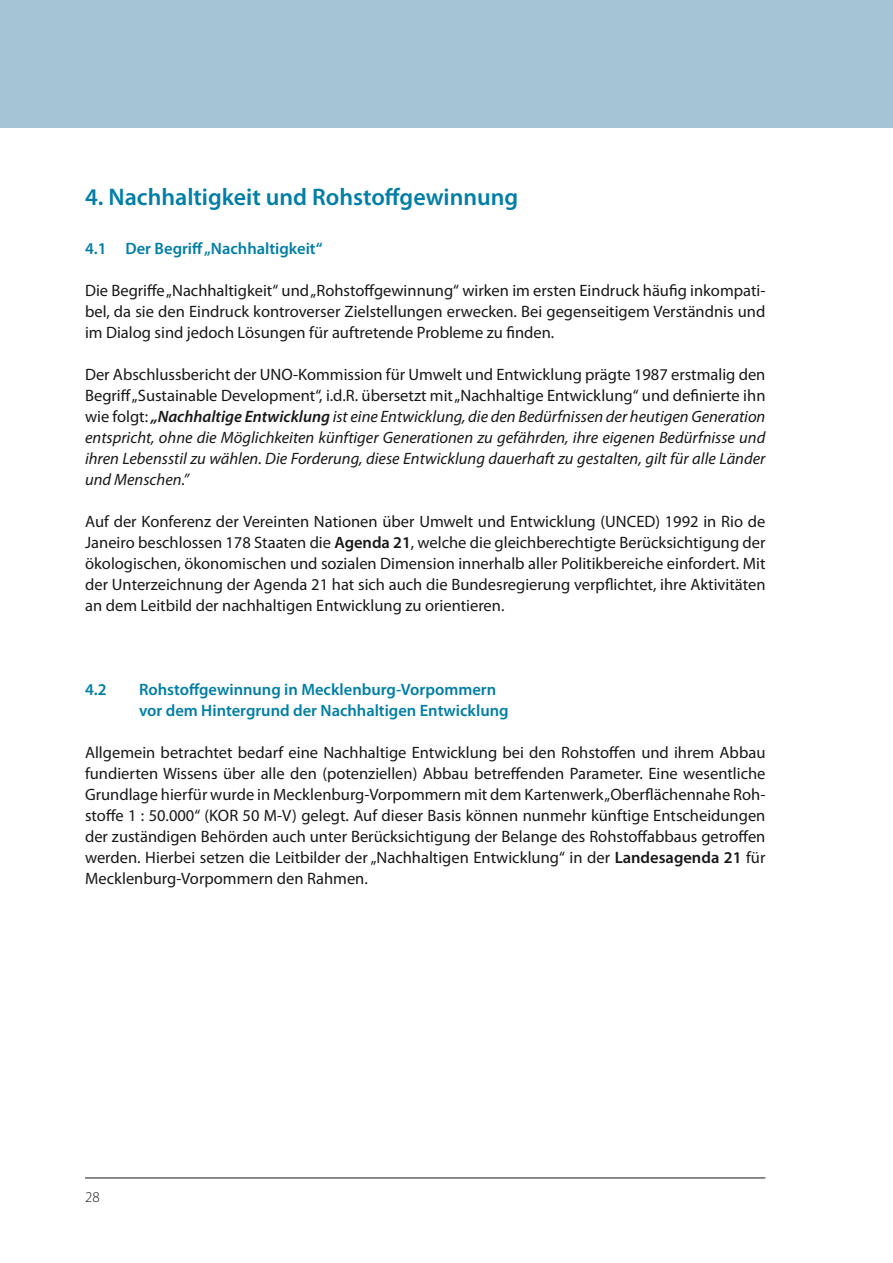
<style>
.page{position:relative;width:893px;height:1263px;background:#fff}
.page>*{position:absolute;margin:0;border:0;box-sizing:border-box;transform-origin:0 0}
.t1{font:600 24px "Myriad Pro";color:#007ea6}
.t2{font:16.5px/21px "Myriad Pro";color:#1a171b;text-align:justify}
.t3{font:italic 16.5px/21px "Myriad Pro";color:#1a171b;text-align:justify}
.t4{font:600 16.5px/21px "Myriad Pro";color:#007ea6}
.t5{font:300 15px "Myriad Pro";color:#1a171b}
.s1{font-style:normal}
.s2{font-weight:600}
</style>
<div class="page">
<div style="left:0;top:0;width:893px;height:128px;background:#a5c4d5"></div>
<hr style="left:85px;top:1177px;width:680px;height:1px;background:#1a171b">
<h1 class="t1" style="left:85px;top:182px;width:435px">4. Nachhaltigkeit und Rohstoffgewinnung</h1>
<p class="t4" style="left:85px;top:237px;width:239px">4.1 Der Begriff„Nachhaltigkeit“</p>
<p class="t2" style="left:85px;top:279px;width:682px">Die Begriffe„Nachhaltigkeit“ und„Rohstoffgewinnung“ wirken im ersten Eindruck häufig inkompati&shy;bel, da sie den Eindruck kontroverser Zielstellungen erwecken. Bei gegenseitigem Verständnis und im Dialog sind jedoch Lösungen für auftretende Probleme zu finden.</p>
<p class="t3" style="left:85px;top:363px;width:682px"><span class="s1">Der Abschlussbericht der UNO-Kommission für Umwelt und Entwicklung prägte 1987 erstmalig den Begriff„Sustainable Development“, i.d.R. übersetzt mit„Nachhaltige Entwicklung“ und definierte ihn wie folgt:</span> <span class="s2">„Nachhaltige Entwicklung</span> ist eine Entwicklung, die den Bedürfnissen der heutigen Generation entspricht, ohne die Möglichkeiten künftiger Generationen zu gefährden, ihre eigenen Bedürfnisse und ihren Lebensstil zu wählen. Die Forderung, diese Entwicklung dauerhaft zu gestalten, gilt für alle Länder und Menschen.”</p>
<p class="t2" style="left:85px;top:510px;width:682px">Auf der Konferenz der Vereinten Nationen über Umwelt und Entwicklung (UNCED) 1992 in Rio de Janeiro beschlossen 178 Staaten die <span class="s2">Agenda 21</span>, welche die gleichberechtigte Berücksichtigung der ökologischen, ökonomischen und sozialen Dimension innerhalb aller Politikbereiche einfordert. Mit der Unterzeichnung der Agenda 21 hat sich auch die Bundesregierung verpflichtet, ihre Aktivitäten an dem Leitbild der nachhaltigen Entwicklung zu orientieren.</p>
<p class="t4" style="left:85px;top:678px;width:23px">4.2</p>
<p class="t4" style="left:139px;top:678px;width:371px">Rohstoffgewinnung in Mecklenburg-Vorpommern vor dem Hintergrund der Nachhaltigen Entwicklung</p>
<p class="t2" style="left:85px;top:741px;width:682px">Allgemein betrachtet bedarf eine Nachhaltige Entwicklung bei den Rohstoffen und ihrem Abbau fundierten Wissens über alle den (potenziellen) Abbau betreffenden Parameter. Eine wesentliche Grundlage hierfür wurde in Mecklenburg-Vorpommern mit dem Kartenwerk„Oberflächennahe Roh&shy;stoffe 1 : 50.000“ (KOR 50 M-V) gelegt. Auf dieser Basis können nunmehr künftige Entscheidungen der zuständigen Behörden auch unter Berücksichtigung der Belange des Rohstoffabbaus getroffen werden. Hierbei setzen die Leitbilder der „Nachhaltigen Entwicklung“ in der <span class="s2">Landesagenda 21</span> für Mecklenburg-Vorpommern den Rahmen.</p>
<p class="t5" style="left:85px;top:1188px;width:8px">28</p>
</div>
